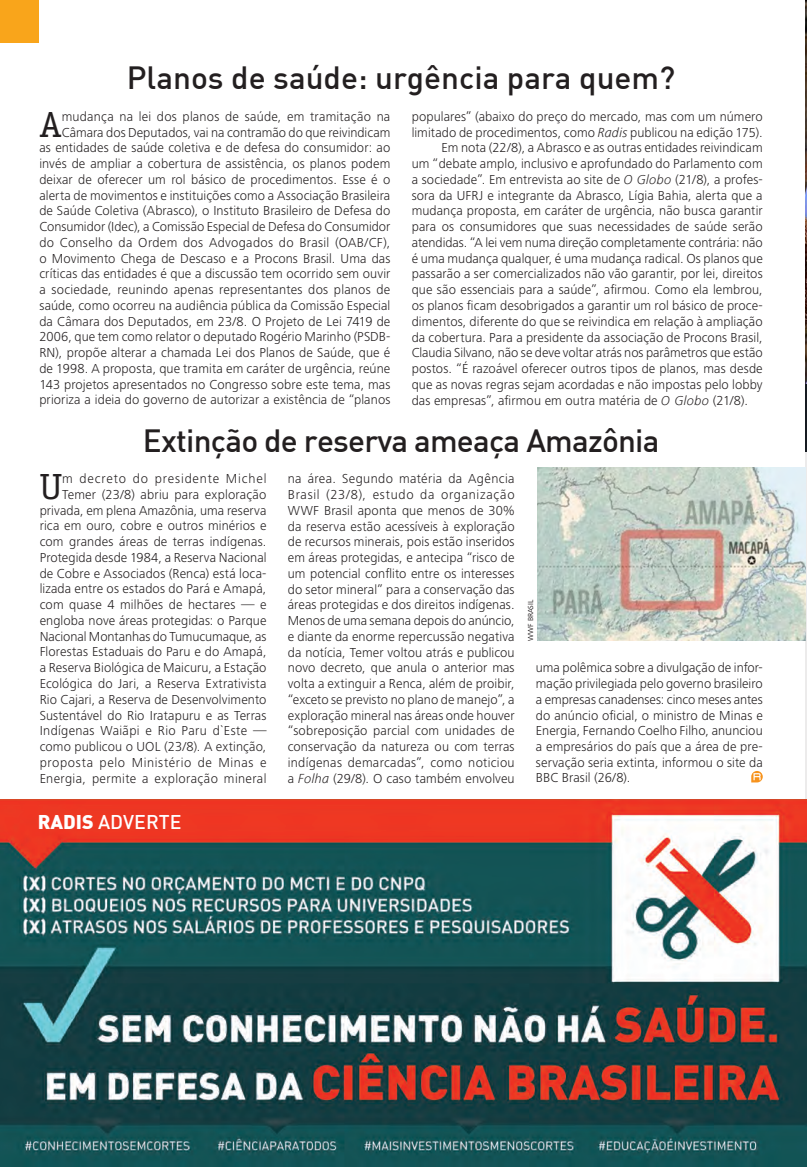
<style>
.page{position:relative;width:807px;height:1167px;background:#fff}
.page>*{position:absolute;margin:0;border:0;box-sizing:border-box;transform-origin:0 0}
.Corpo_-_Capitular_2{font:36.45px "Officina Serif Std";color:#231f20}
.Sumula_Din{font:500 31.5px "DIN";letter-spacing:-.025em;color:#231f20}
.Sumula_Din-2{font:500 31.5px "DIN";color:#231f20}
.sumula_titulo_02{font:500 19.5px "DIN";color:#fff}
.Corpo_-_Capitular_2-2{font:300 13.5px/15.8px "Frutiger Next LT";letter-spacing:.01em;color:#231f20;text-align:right}
.Corpo_-_2_col{font:300 13.5px/15.8px "Frutiger Next LT";letter-spacing:.01em;color:#231f20;text-align:justify}
.Fotos_-_Crédito{font:7.5px "Frutiger Next LT";color:#231f20}
.s1{font-style:italic}
.s2{font-weight:900}
</style>
<div class="page">
<hr style="left:805px;top:0;width:1px;height:1167px;background:#231f20">
<img style="left:0;top:799px;width:805px;height:368px">
<hr style="left:805px;top:0;width:1px;height:452px;background:#161b21">
<img style="left:805px;top:1px;width:1px;height:382px">
<img style="left:537px;top:467px;width:268px;height:174px">
<svg style="left:751px;top:771px;width:11px;height:11px"></svg>
<div style="left:0;top:0;width:39px;height:43px;background:#f9a51b"></div>
<p class="Sumula_Din-2" style="left:127px;top:58px;width:550px">Planos de saúde: urgência para quem?</p>
<p class="Corpo_-_Capitular_2-2" style="left:39px;top:108px;width:352px">mudança na lei dos planos de saúde, em tramitação na Câmara dos Deputados, vai na contramão do que reivindicam<br>as entidades de saúde coletiva e de defesa do consumidor: ao invés de ampliar a cobertura de assistência, os planos podem deixar de oferecer um rol básico de procedimentos. Esse é o alerta de movimentos e instituições como a Associação Brasileira de Saúde Coletiva (Abrasco), o Instituto Brasileiro de Defesa do Consumidor (Idec), a Comissão Especial de Defesa do Consumidor do Conselho da Ordem dos Advogados do Brasil (OAB/CF), o Movimento Chega de Descaso e a Procons Brasil. Uma das críticas das entidades é que a discussão tem ocorrido sem ouvir a sociedade, reunindo apenas representantes dos planos de saúde, como ocorreu na audiência pública da Comissão Especial da Câmara dos Deputados, em 23/8. O Projeto de Lei 7419 de 2006, que tem como relator o deputado Rogério Marinho (PSDB-RN), propõe alterar a chamada Lei dos Planos de Saúde, que é de 1998. A proposta, que tramita em caráter de urgência, reúne 143 projetos apresentados no Congresso sobre este tema, mas prioriza a ideia do governo de autorizar a existência de “planos</p>
<p class="Corpo_-_Capitular_2-2" style="left:411px;top:109px;width:352px;text-align:left">populares” (abaixo do preço do mercado, mas com um número limitado de procedimentos, como <span class="s1">Radis</span> publicou na edição 175).</p>
<p class="Corpo_-_Capitular_2" style="left:39px;top:103px;width:24px">A</p>
<p class="Corpo_-_2_col" style="left:411px;top:140px;width:352px;text-indent:30px">Em nota (22/8), a Abrasco e as outras entidades reivindicam um “debate amplo, inclusivo e aprofundado do Parlamento com a sociedade”. Em entrevista ao site de <span class="s1">O Globo</span> (21/8), a profes&shy;sora da UFRJ e integrante da Abrasco, Lígia Bahia, alerta que a mudança proposta, em caráter de urgência, não busca garantir para os consumidores que suas necessidades de saúde serão atendidas. “A lei vem numa direção completamente contrária: não é uma mudança qualquer, é uma mudança radical. Os planos que passarão a ser comercializados não vão garantir, por lei, direitos que são essenciais para a saúde”, afirmou. Como ela lembrou, os planos ficam desobrigados a garantir um rol básico de proce&shy;dimentos, diferente do que se reivindica em relação à ampliação da cobertura. Para a presidente da associação de Procons Brasil, Claudia Silvano, não se deve voltar atrás nos parâmetros que estão postos. “É razoável oferecer outros tipos de planos, mas desde que as novas regras sejam acordadas e não impostas pelo lobby das empresas”, afirmou em outra matéria de <span class="s1">O Globo</span> (21/8).</p>
<p class="Sumula_Din" style="left:143px;top:420px;width:518px">Extinção de reserva ameaça Amazônia</p>
<p class="Corpo_-_Capitular_2-2" style="left:40px;top:471px;width:228px">m decreto do presidente Michel Temer (23/8) abriu para exploração privada, em plena Amazônia, uma reserva rica em ouro, cobre e outros minérios e com grandes áreas de terras indígenas.<br>Protegida desde 1984, a Reserva Nacional de Cobre e Associados (Renca) está loca&shy;lizada entre os estados do Pará e Amapá, com quase 4 milhões de hectares — e engloba nove áreas protegidas: o Parque Nacional Montanhas do Tumucumaque, as Florestas Estaduais do Paru e do Amapá, a Reserva Biológica de Maicuru, a Estação Ecológica do Jari, a Reserva Extrativista Rio Cajari, a Reserva de Desenvolvimento Sustentável do Rio Iratapuru e as Terras Indígenas Waiãpi e Rio Paru d`Este — como publicou o UOL (23/8). A extinção, proposta pelo Ministério de Minas e Energia, permite a exploração mineral</p>
<p class="Corpo_-_Capitular_2-2" style="left:288px;top:471px;width:228px;text-align:justify">na área. Segundo matéria da Agência Brasil (23/8), estudo da organização WWF Brasil aponta que menos de 30% da reserva estão acessíveis à exploração de recursos minerais, pois estão inseridos em áreas protegidas, e antecipa “risco de um potencial conflito entre os interesses do setor mineral” para a conservação das áreas protegidas e dos direitos indígenas.<br>Menos de uma semana depois do anúncio, e diante da enorme repercussão negativa da notícia, Temer voltou atrás e publicou novo decreto, que anula o anterior mas volta a extinguir a Renca, além de proibir, “exceto se previsto no plano de manejo”, a exploração mineral nas áreas onde houver “sobreposição parcial com unidades de conservação da natureza ou com terras indígenas demarcadas”, como noticiou a <span class="s1">Folha</span> (29/8). O caso também envolveu</p>
<p class="Corpo_-_Capitular_2" style="left:40px;top:465px;width:24px">U</p>
<p class="sumula_titulo_02" style="left:38px;top:810px;width:145px"><span class="s2">RADIS</span> ADVERTE</p>
<p class="Fotos_-_Crédito" style="left:526px;top:641px;width:43px;rotate:-90deg">WWF BRASIL</p>
<p class="Corpo_-_Capitular_2-2" style="left:536px;top:660px;width:228px;text-align:justify">uma polêmica sobre a divulgação de infor&shy;mação privilegiada pelo governo brasileiro a empresas canadenses: cinco meses antes do anúncio oficial, o ministro de Minas e Energia, Fernando Coelho Filho, anunciou a empresários do país que a área de pre&shy;servação seria extinta, informou o site da BBC Brasil (26/8).</p>
</div>
